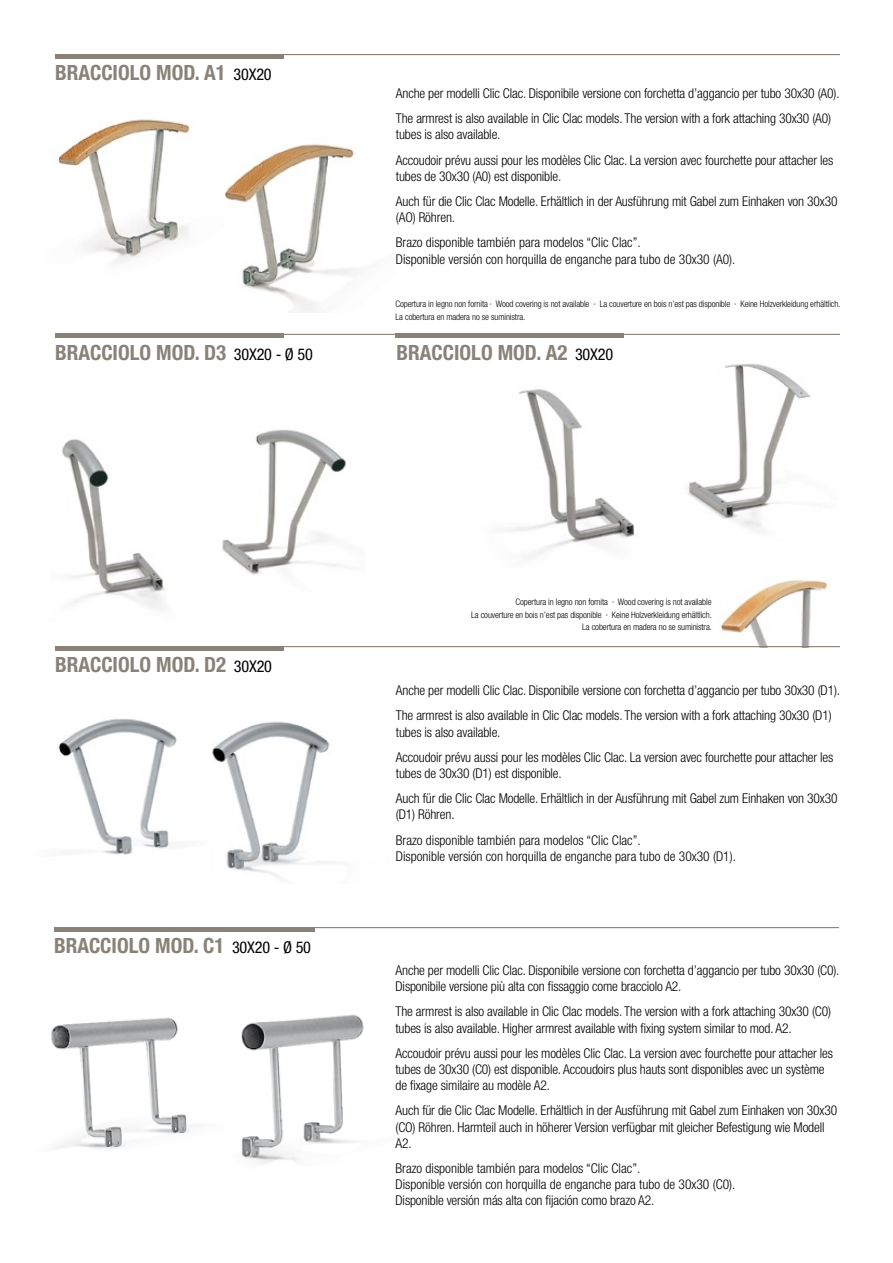
<style>
.page{position:relative;width:893px;height:1263px;background:#fff}
.page>*{position:absolute;margin:0;border:0;box-sizing:border-box;transform-origin:0 0}
.t1{font:700 condensed 21px "Helvetica Neue";color:#888278}
.t2{font:300 condensed 13.5px/25.2px "Helvetica Neue";letter-spacing:-.01em;color:#000}
.t3{font:300 condensed 9px/12.9px "Helvetica Neue";letter-spacing:-.01em;color:#000;text-align:right}
.s1{font-weight:400;font-size:16.2px;color:#000}
</style>
<div class="page">
<img style="left:721px;top:579px;width:107px;height:67px">
<img style="left:58px;top:718px;width:275px;height:162px">
<img style="left:58px;top:119px;width:301px;height:193px">
<img style="left:507px;top:363px;width:304px;height:196px">
<hr style="left:55px;top:54px;width:228px;height:4px;background:#888278">
<hr style="left:55px;top:54px;width:785px;height:1px;background:#888278">
<hr style="left:55px;top:334px;width:228px;height:4px;background:#888278">
<hr style="left:55px;top:334px;width:785px;height:1px;background:#888278">
<hr style="left:396px;top:334px;width:228px;height:4px;background:#888278">
<hr style="left:55px;top:646px;width:228px;height:4px;background:#888278">
<hr style="left:55px;top:646px;width:785px;height:1px;background:#888278">
<img style="left:62px;top:429px;width:284px;height:180px">
<hr style="left:54px;top:928px;width:260px;height:4px;background:#888278">
<hr style="left:54px;top:927px;width:785px;height:1px;background:#888278">
<img style="left:51px;top:1014px;width:313px;height:150px">
<h1 class="t1" style="left:55px;top:60px;width:218px">BRACCIOLO MOD. A1 <span class="s1">30X20</span></h1>
<h1 class="t1" style="left:55px;top:340px;width:259px">BRACCIOLO MOD. D3 <span class="s1">30X20 - Ø 50</span></h1>
<p class="t2" style="left:396px;top:80px;width:445px">Anche per modelli Clic Clac. Disponibile versione con forchetta d’aggancio per tubo 30x30 (A0).<br>The armrest is also available in Clic Clac models. The version with a fork attaching 30x30 (A0)</p>
<p class="t2" style="left:396px;top:122px;width:439px">tubes is also available.<br>Accoudoir prévu aussi pour les modèles Clic Clac. La version avec fourchette pour attacher les</p>
<p class="t2" style="left:396px;top:163px;width:443px">tubes de 30x30 (A0) est disponible.<br>Auch für die Clic Clac Modelle. Erhältlich in der Ausführung mit Gabel zum Einhaken von 30x30</p>
<p class="t2" style="left:396px;top:205px;width:246px">(AO) Röhren.<br>Brazo disponible también para modelos “Clic Clac”.</p>
<p class="t2" style="left:396px;top:246px;width:341px">Disponible versión con horquilla de enganche para tubo de 30x30 (A0).</p>
<p class="t3" style="left:396px;top:297px;width:446px;text-align:left">Copertura in legno non fornita · Wood covering is not available · La couverture en bois n’est pas disponible · Keine Holzverkleidung erhältlich.<br>La cobertura en madera no se suministra.</p>
<h1 class="t1" style="left:397px;top:340px;width:218px">BRACCIOLO MOD. A2 <span class="s1">30X20</span></h1>
<h1 class="t1" style="left:55px;top:652px;width:219px">BRACCIOLO MOD. D2 <span class="s1">30X20</span></h1>
<h1 class="t1" style="left:54px;top:933px;width:259px">BRACCIOLO MOD. C1 <span class="s1">30X20 - Ø 50</span></h1>
<p class="t3" style="left:471px;top:595px;width:242px">Copertura in legno non fornita · Wood covering is not available<br>La couverture en bois n’est pas disponible · Keine Holzverkleidung erhältlich.<br>La cobertura en madera no se suministra.</p>
<p class="t2" style="left:396px;top:678px;width:446px">Anche per modelli Clic Clac. Disponibile versione con forchetta d’aggancio per tubo 30x30 (D1).<br>The armrest is also available in Clic Clac models. The version with a fork attaching 30x30 (D1)</p>
<p class="t2" style="left:396px;top:719px;width:439px">tubes is also available.<br>Accoudoir prévu aussi pour les modèles Clic Clac. La version avec fourchette pour attacher les</p>
<p class="t2" style="left:396px;top:760px;width:443px">tubes de 30x30 (D1) est disponible.<br>Auch für die Clic Clac Modelle. Erhältlich in der Ausführung mit Gabel zum Einhaken von 30x30</p>
<p class="t2" style="left:396px;top:802px;width:246px">(D1) Röhren.<br>Brazo disponible también para modelos “Clic Clac”.</p>
<p class="t2" style="left:396px;top:843px;width:342px">Disponible versión con horquilla de enganche para tubo de 30x30 (D1).</p>
<p class="t2" style="left:396px;top:962px;width:445px;line-height:16.2px">Anche per modelli Clic Clac. Disponibile versione con forchetta d’aggancio per tubo 30x30 (C0).<br>Disponibile versione più alta con fissaggio come bracciolo A2.</p>
<p class="t2" style="left:396px;top:1003px;width:437px;line-height:16.2px">The armrest is also available in Clic Clac models. The version with a fork attaching 30x30 (C0) tubes is also available. Higher armrest available with fixing system similar to mod. A2.</p>
<p class="t2" style="left:396px;top:1045px;width:439px;line-height:16.2px">Accoudoir prévu aussi pour les modèles Clic Clac. La version avec fourchette pour attacher les tubes de 30x30 (C0) est disponible. Accoudoirs plus hauts sont disponibles avec un système de fixage similaire au modèle A2.</p>
<p class="t2" style="left:396px;top:1102px;width:443px;line-height:16.2px">Auch für die Clic Clac Modelle. Erhältlich in der Ausführung mit Gabel zum Einhaken von 30x30 (CO) Röhren. Harmteil auch in höherer Version verfügbar mit gleicher Befestigung wie Modell<br>A2.</p>
<p class="t2" style="left:396px;top:1160px;width:341px;line-height:16.2px">Brazo disponible también para modelos “Clic Clac”.<br>Disponible versión con horquilla de enganche para tubo de 30x30 (C0).<br>Disponible versión más alta con fijación como brazo A2.</p>
</div>
